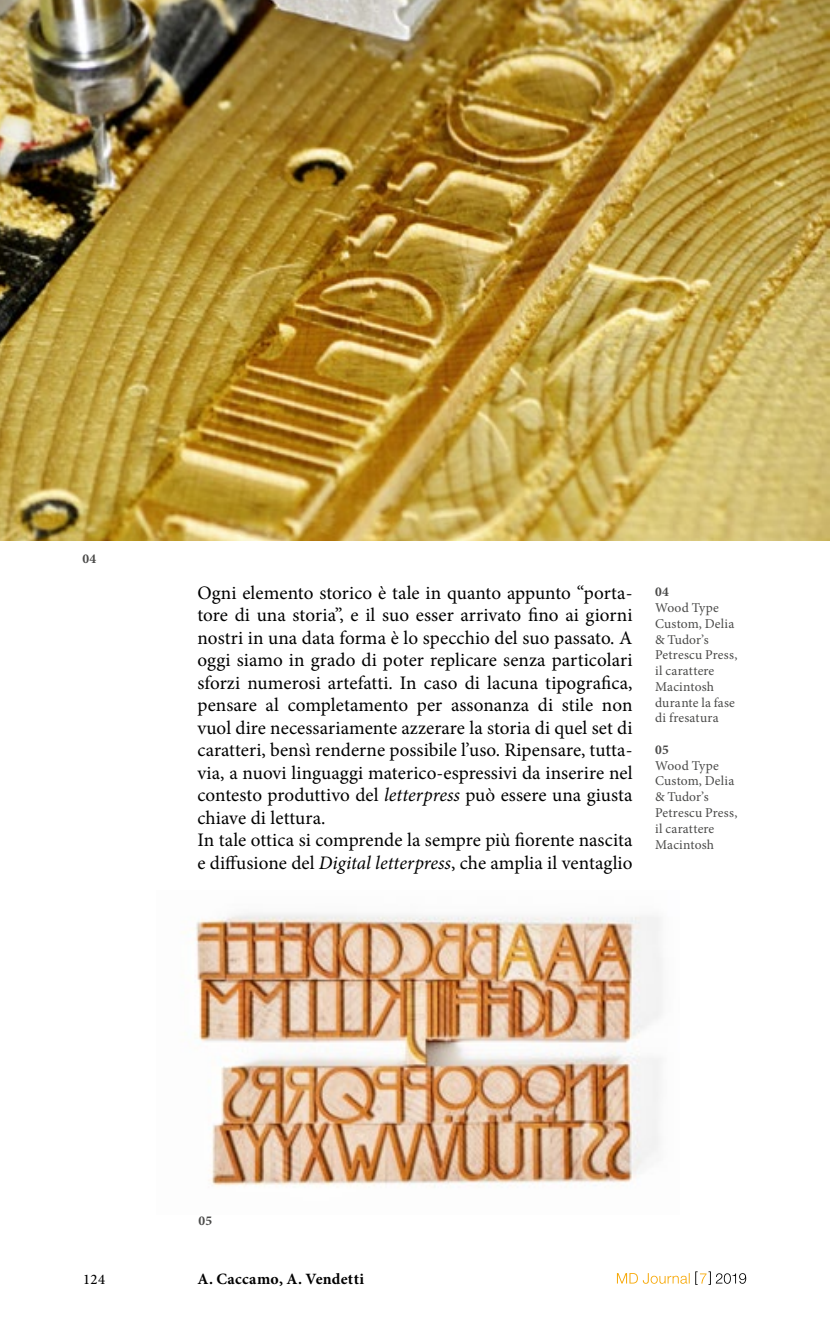
<style>
.page{position:relative;width:830px;height:1340px;background:#fff}
.page>*{position:absolute;margin:0;border:0;box-sizing:border-box;transform-origin:0 0}
.t1{font:19.12px/22.5px "Minion Pro";letter-spacing:.005em;color:#000}
.t2{font:700 15.75px "Minion Pro";letter-spacing:.02em;color:#000}
.t3{font:500 14.62px "Minion Pro";color:#000}
.t4{font:13.5px/15.8px "Minion Pro";letter-spacing:.01em;color:#4a4a49}
.t5{font:700 13.5px "Minion Pro";letter-spacing:.03em;color:#4a4a49}
.s1{font-style:italic}
</style>
<div class="page">
<svg style="left:616px;top:1273px;width:73px;height:10px"></svg>
<svg style="left:695px;top:1271px;width:50px;height:13px"></svg>
<img style="left:0;top:0;width:829px;height:540px">
<img style="left:183px;top:913px;width:479px;height:274px">
<p class="t5" style="left:82px;top:549px;width:16px">04</p>
<p class="t1" style="left:197px;top:581px;width:436px">Ogni elemento storico è tale in quanto appunto “porta&shy;tore di una storia”, e il suo esser arrivato fino ai giorni nostri in una data forma è lo specchio del suo passato. A oggi siamo in grado di poter replicare senza particolari sforzi numerosi artefatti. In caso di lacuna tipografica, pensare al completamento per assonanza di stile non vuol dire necessariamente azzerare la storia di quel set di caratteri, bensì renderne possibile l’uso. Ripensare, tutta&shy;via, a nuovi linguaggi materico-espressivi da inserire nel contesto produttivo del <span class="s1">letterpress</span> può essere una giusta chiave di lettura.<br>In tale ottica si comprende la sempre più fiorente nascita e diffusione del <span class="s1">Digital letterpress</span>, che amplia il ventaglio</p>
<p class="t5" style="left:654px;top:582px;width:15px">04</p>
<p class="t4" style="left:654px;top:600px;width:84px">Wood Type<br>Custom, Delia &amp; Tudor’s<br>Petrescu Press, il carattere<br>Macintosh durante la fase di fresatura</p>
<p class="t5" style="left:654px;top:740px;width:15px">05</p>
<p class="t4" style="left:654px;top:757px;width:84px">Wood Type<br>Custom, Delia &amp; Tudor’s<br>Petrescu Press, il carattere<br>Macintosh</p>
<p class="t5" style="left:198px;top:1211px;width:15px">05</p>
<p class="t3" style="left:83px;top:1268px;width:24px">124</p>
<p class="t2" style="left:197px;top:1267px;width:168px">A. Caccamo, A. Vendetti</p>
</div>
